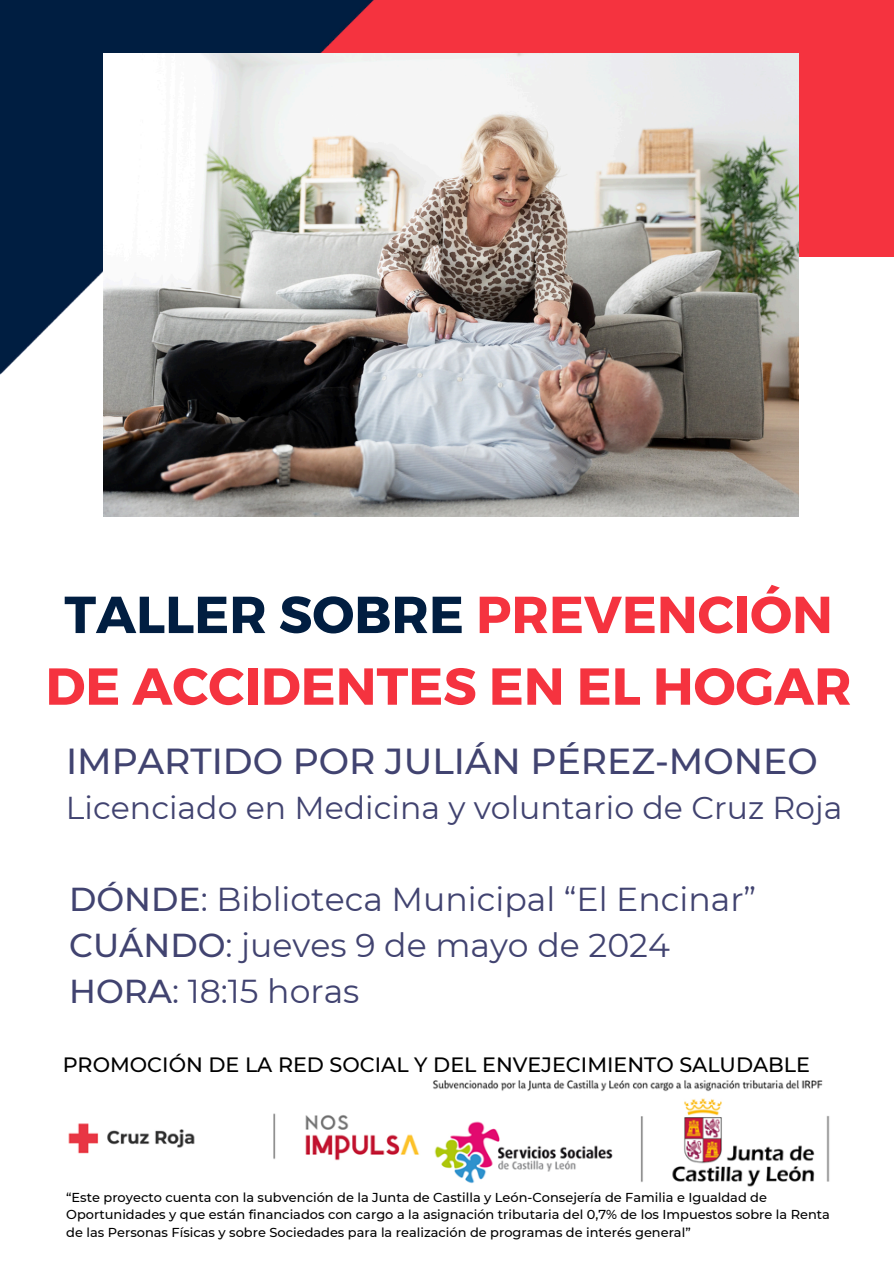
<style>
.page{position:relative;width:894px;height:1264px;background:#fff}
.page>*{position:absolute;margin:0;border:0;box-sizing:border-box;transform-origin:0 0}
.t1{font:700 51.9px/71.7px "Montserrat";color:#f5333f;text-align:center}
.t2{font:500 36.15px "Montserrat";color:#414370}
.t3{font:33.15px/46.2px "Montserrat";color:#414370}
.t4{font:31.65px "Montserrat";color:#414370}
.t5{font:500 20.7px "Montserrat";color:#000}
.t6{font:500 12.9px/17.4px "Montserrat";color:#000}
.s1{color:#011e41}
.s2{font-weight:500}
</style>
<div class="page">
<div style="left:0;top:0;width:893px;height:256px;background:#f5333f"></div>
<img style="left:1px;top:0;width:450px;height:378px">
<img style="left:104px;top:54px;width:694px;height:462px">
<img style="left:68px;top:1080px;width:762px;height:107px">
<h2 class="t1" style="left:45px;top:576px;width:807px"><span class="s1">TALLER SOBRE</span> PREVENCIÓN<br>DE ACCIDENTES EN EL HOGAR</h2>
<h2 class="t2" style="left:66px;top:738px;width:753px">IMPARTIDO POR JULIÁN PÉREZ-MONEO</h2>
<h2 class="t4" style="left:66px;top:788px;width:777px">Licenciado en Medicina y voluntario de Cruz Roja</h2>
<h3 class="t3" style="left:69px;top:876px;width:688px"><span class="s2">DÓNDE</span>: Biblioteca Municipal “El Encinar”<br><span class="s2">CUÁNDO</span>: jueves 9 de mayo de 2024<br><span class="s2">HORA</span>: 18:15 horas</h3>
<p class="t5" style="left:63px;top:1052px;width:748px">PROMOCIÓN DE LA RED SOCIAL Y DEL ENVEJECIMIENTO SALUDABLE</p>
<p class="t6" style="left:66px;top:1188px;width:765px">“Este proyecto cuenta con la subvención de la Junta de Castilla y León-Consejería de Familia e Igualdad de<br>Oportunidades y que están financiados con cargo a la asignación tributaria del 0,7% de los Impuestos sobre la Renta de las Personas Físicas y sobre Sociedades para la realización de programas de interés general”</p>
</div>
